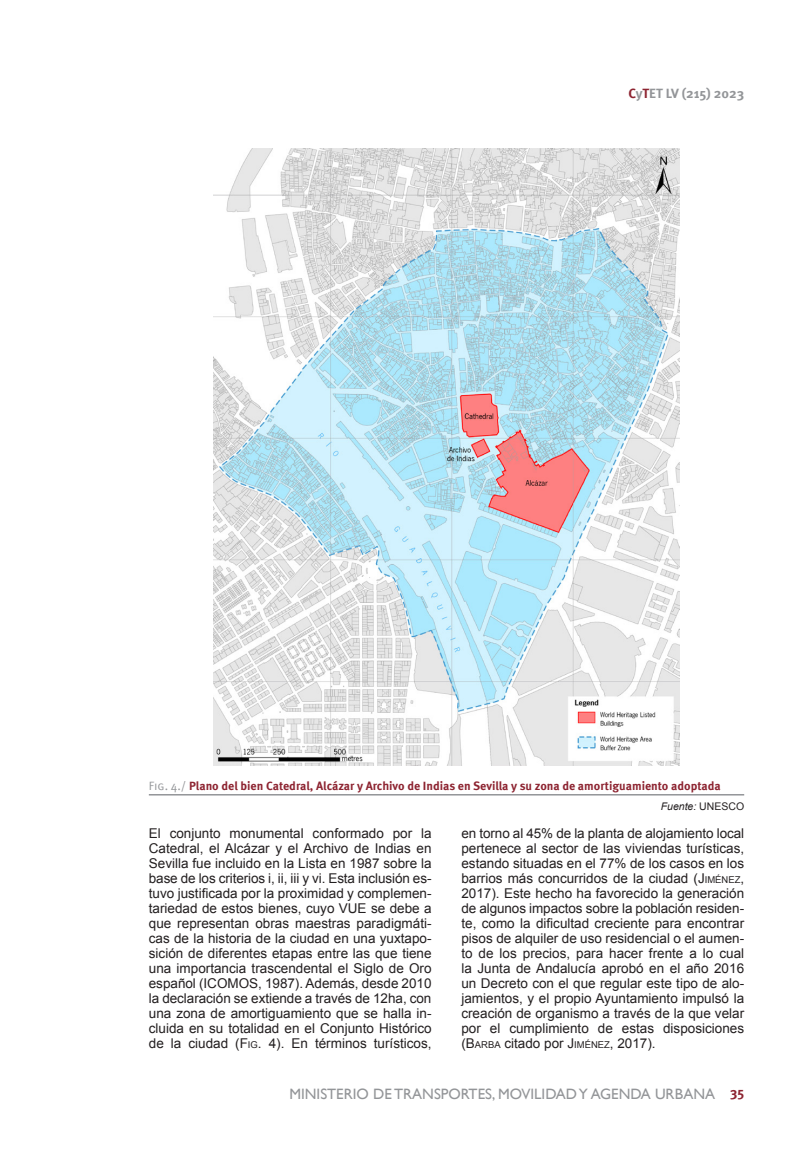
<style>
.page{position:relative;width:808px;height:1149px;background:#fff}
.page>*{position:absolute;margin:0;border:0;box-sizing:border-box;transform-origin:0 0}
.t1{font:15px "Gill Sans";color:#939598}
.parrafo{font:13.5px/15px "Arial";color:#231f20;text-align:justify}
.t2{font:700 13.5px "Meta Pro";color:#939598}
.piefiguracontenido{font:700 12px "Meta Pro";color:#8d2431}
.Fuente{font:italic 10.5px "Arial";color:#231f20}
.s1{color:#8d2431}
.s2{font-weight:400;color:#939598}
.s3{font-style:normal}
.s4{font-style:inherit}
.s5{font-size:9.45px}
.s6{font-family:"Meta Pro";font-weight:700;font-size:13.5px;color:#8d2431}
</style>
<div class="page">
<hr style="left:149px;top:793px;width:595px;height:2px;background:#939598">
<img style="left:213px;top:149px;width:467px;height:616px">
<p class="t2" style="left:628px;top:83px;width:117px"><span class="s1">C</span>y<span class="s1">T</span>ET LV (215) 2023</p>
<p class="piefiguracontenido" style="left:149px;top:776px;width:573px"><span class="s2">Fig. 4./</span> Plano del bien Catedral, Alcázar y Archivo de Indias en Sevilla y su zona de amortiguamiento adoptada</p>
<p class="Fuente" style="left:661px;top:799px;width:85px">Fuente: <span class="s3">UNESCO</span></p>
<p class="parrafo" style="left:149px;top:825px;width:284px">El conjunto monumental conformado por la Catedral, el Alcázar y el Archivo de Indias en Sevilla fue incluido en la Lista en 1987 sobre la base de los criterios i, ii, iii y vi. Esta inclusión es&shy;tuvo justificada por la proximidad y complemen&shy;tariedad de estos bienes, cuyo VUE se debe a que representan obras maestras paradigmáti&shy;cas de la historia de la ciudad en una yuxtapo&shy;sición de diferentes etapas entre las que tiene una importancia trascendental el Siglo de Oro español (<span class="s4">I COMOS</span></p>
<p class="parrafo" style="left:149px;top:975px;width:284px;text-indent:109px"><span class="s4">, 1987</span>). Además, desde 2010 la declaración se extiende a través de 12ha, con una zona de amortiguamiento que se halla in&shy;cluida en su totalidad en el Conjunto Histórico de la ciudad (<span class="s4">F</span><span class="s5">IG</span><span class="s4">. 4</span>). En términos turísticos,</p>
<p class="parrafo" style="left:461px;top:825px;width:284px">en torno al 45% de la planta de alojamiento local pertenece al sector de las viviendas turísticas, estando situadas en el 77% de los casos en los barrios más concurridos de la ciudad (<span class="s4">J</span><span class="s5">IMÉNEZ</span>, 2017). Este hecho ha favorecido la generación de algunos impactos sobre la población residen&shy;te, como la dificultad creciente para encontrar pisos de alquiler de uso residencial o el aumen&shy;to de los precios, para hacer frente a lo cual la Junta de Andalucía aprobó en el año 2016 un Decreto con el que regular este tipo de alo&shy;jamientos, y el propio Ayuntamiento impulsó la creación de organismo a través de la que velar por el cumplimiento de estas disposiciones (<span class="s4">B</span><span class="s5">ARBA</span> citado por <span class="s4">J</span><span class="s5">IMÉNEZ</span>, 2017).</p>
<p class="t1" style="left:289px;top:1084px;width:456px">MINISTERIO DE TRANSPORTES, MOVILIDAD Y AGENDA URBANA <span class="s6">35</span></p>
</div>
